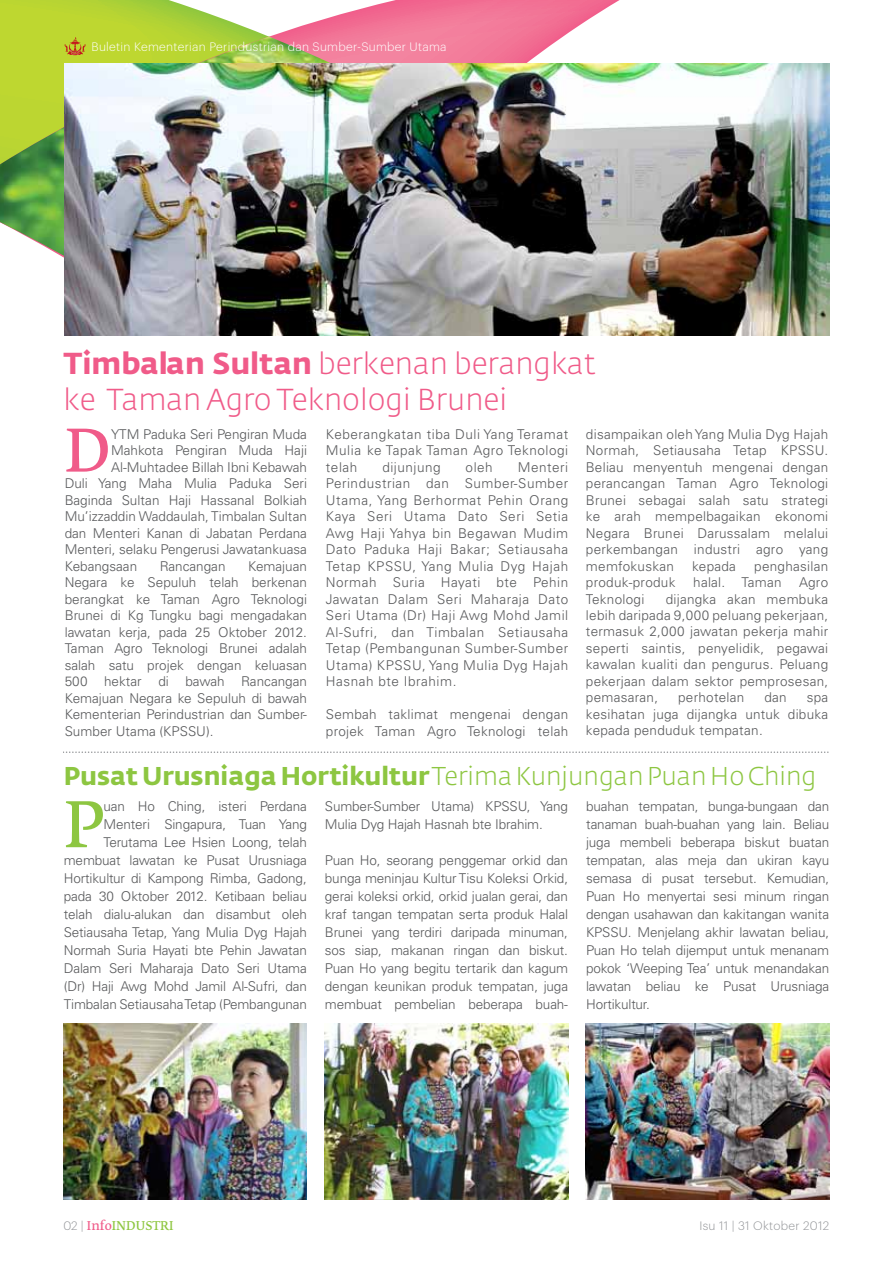
<style>
.page{position:relative;width:893px;height:1263px;background:#fff}
.page>*{position:absolute;margin:0;border:0;box-sizing:border-box;transform-origin:0 0}
.t1{font:62.4px "Fedra Serif B Pro";color:#8dc641}
.t2{font:58.35px "Fedra Serif B Pro";color:#f05b89}
.t3{font:300 30px/36px "Fedra Sans Pro";color:#f05b89}
.t4{font:300 25.5px "Fedra Sans Pro";color:#8dc641}
.t5{font:300 13.5px/16.5px "Univers LT Std";color:#58595b;text-align:justify}
.t6{font:300 13.5px/16.5px "Univers LT Std";letter-spacing:.02em;color:#58595b}
.t7{font:300 13.5px "Univers LT Std";letter-spacing:.04em;color:#58595b}
.t8{font:300 12px "Graphik";letter-spacing:.025em;color:#fff}
.t9{font:300 12px "Graphik";letter-spacing:.025em;color:#939598}
.t10{font:12px "Fedra Serif B Pro";color:#8dc63f}
.s1{font-weight:700}
.s2{font-family:"Graphik";font-weight:300;color:#939598}
.s3{color:#f05b89}
</style>
<div class="page">
<svg style="left:0;top:0;width:620px;height:64px"></svg>
<img style="left:0;top:37px;width:450px;height:299px">
<svg style="left:65px;top:37px;width:21px;height:19px"></svg>
<svg style="left:64px;top:751px;width:765px;height:2px"></svg>
<img style="left:65px;top:64px;width:764px;height:272px">
<img style="left:63px;top:1023px;width:244px;height:176px">
<img style="left:325px;top:1023px;width:243px;height:176px">
<img style="left:586px;top:1023px;width:243px;height:176px">
<p class="t8" style="left:92px;top:38px;width:357px">Buletin Kementerian Perindustrian dan Sumber-Sumber Utama</p>
<h3 class="t3" style="left:64px;top:346px;width:534px"><span class="s1">Timbalan Sultan</span> berkenan berangkat ke Taman Agro Teknologi Brunei</h3>
<h2 class="t2" style="left:65px;top:415px;width:48px">D</h2>
<p class="t5" style="left:111px;top:426px;width:197px">YTM Paduka Seri Pengiran Muda</p>
<p class="t5" style="left:586px;top:425px;width:244px">disampaikan oleh Yang Mulia Dyg Hajah Normah, Setiausaha Tetap KPSSU.<br>Beliau menyentuh mengenai dengan perancangan Taman Agro Teknologi Brunei sebagai salah satu strategi ke arah mempelbagaikan ekonomi Negara Brunei Darussalam melalui perkembangan industri agro yang memfokuskan</p>
<p class="t5" style="left:326px;top:425px;width:244px">Keberangkatan tiba Duli Yang Teramat Mulia ke Tapak Taman Agro Teknologi telah</p>
<p class="t5" style="left:111px;top:442px;width:197px">Mahkota Pengiran Muda Haji</p>
<p class="t5" style="left:111px;top:459px;width:197px">Al-Muhtadee Billah Ibni Kebawah</p>
<p class="t5" style="left:65px;top:475px;width:244px">Duli Yang Maha Mulia Paduka Seri</p>
<p class="t5" style="left:65px;top:492px;width:244px">Baginda Sultan Haji Hassanal Bolkiah</p>
<p class="t5" style="left:65px;top:508px;width:244px">Mu’izzaddin Waddaulah, Timbalan Sultan</p>
<p class="t5" style="left:65px;top:525px;width:244px">dan Menteri Kanan di Jabatan Perdana</p>
<p class="t5" style="left:65px;top:541px;width:244px">Menteri, selaku Pengerusi Jawatankuasa</p>
<p class="t5" style="left:65px;top:558px;width:74px">Kebangsaan</p>
<p class="t5" style="left:160px;top:558px;width:67px">Rancangan</p>
<p class="t5" style="left:326px;top:458px;width:244px;text-indent:192px">Menteri Perindustrian dan Sumber-Sumber Utama, Yang Berhormat Pehin Orang Kaya Seri Utama Dato Seri Setia Awg Haji Yahya bin Begawan Mudim Dato Paduka Haji Bakar; Setiausaha Tetap KPSSU, Yang Mulia Dyg Hajah Normah Suria Hayati bte Pehin Jawatan Dalam Seri Maharaja Dato Seri Utama (Dr) Haji Awg Mohd Jamil Al-Sufri, dan Timbalan Setiausaha Tetap (Pembangunan Sumber-Sumber Utama) KPSSU, Yang Mulia Dyg Hajah Hasnah bte Ibrahim.</p>
<p class="t6" style="left:326px;top:706px;width:244px">Sembah taklimat mengenai dengan projek Taman Agro Teknologi telah</p>
<p class="t7" style="left:382px;top:459px;width:60px">dijunjung</p>
<p class="t5" style="left:466px;top:458px;width:29px">oleh</p>
<p class="t5" style="left:692px;top:557px;width:45px">kepada</p>
<p class="t6" style="left:754px;top:557px;width:75px">penghasilan</p>
<p class="t5" style="left:65px;top:558px;width:244px;text-indent:183px">Kemajuan Negara ke Sepuluh telah berkenan berangkat ke Taman Agro Teknologi Brunei di Kg Tungku bagi mengadakan lawatan kerja, pada 25 Oktober 2012.<br>Taman Agro Teknologi Brunei adalah salah satu projek dengan keluasan 500 hektar di bawah Rancangan Kemajuan Negara ke Sepuluh di bawah Kementerian Perindustrian dan Sumber-Sumber Utama (KPSSU).</p>
<p class="t6" style="left:586px;top:574px;width:91px">produk-produk</p>
<p class="t6" style="left:693px;top:574px;width:90px">halal. Taman</p>
<p class="t5" style="left:799px;top:574px;width:31px">Agro</p>
<p class="t6" style="left:586px;top:590px;width:60px">Teknologi</p>
<p class="t5" style="left:586px;top:590px;width:244px;text-indent:80px">dijangka akan membuka lebih daripada 9,000 peluang pekerjaan, termasuk 2,000 jawatan pekerja mahir seperti saintis, penyelidik, pegawai kawalan kualiti dan pengurus. Peluang pekerjaan dalam sektor pemprosesan, pemasaran,</p>
<p class="t6" style="left:678px;top:689px;width:68px">perhotelan</p>
<p class="t5" style="left:764px;top:689px;width:24px">dan</p>
<p class="t5" style="left:586px;top:689px;width:244px;text-indent:221px">spa kesihatan juga dijangka untuk dibuka kepada penduduk tempatan.</p>
<h3 class="t4" style="left:64px;top:760px;width:754px"><span class="s1">Pusat Urusniaga Hortikultur</span> Terima Kunjungan Puan Ho Ching</h3>
<h1 class="t1" style="left:64px;top:786px;width:42px">P</h1>
<p class="t5" style="left:64px;top:797px;width:245px;line-height:18px;text-align:right">uan Ho Ching, isteri Perdana Menteri Singapura, Tuan Yang Terutama Lee Hsien Loong, telah membuat lawatan ke Pusat Urusniaga Hortikultur di Kampong Rimba, Gadong, pada 30 Oktober 2012. Ketibaan beliau telah dialu-alukan dan disambut oleh Setiausaha Tetap, Yang Mulia Dyg Hajah Normah Suria Hayati bte Pehin Jawatan Dalam Seri Maharaja Dato Seri Utama (Dr) Haji Awg Mohd Jamil Al-Sufri, dan Timbalan Setiausaha Tetap (Pembangunan</p>
<p class="t5" style="left:325px;top:797px;width:245px;line-height:18px">Sumber-Sumber Utama) KPSSU, Yang<br>Mulia Dyg Hajah Hasnah bte Ibrahim.</p>
<p class="t5" style="left:586px;top:797px;width:245px;line-height:18px">buahan tempatan, bunga-bungaan dan tanaman buah-buahan yang lain. Beliau juga membeli beberapa biskut buatan tempatan, alas meja dan ukiran kayu semasa di pusat tersebut. Kemudian, Puan Ho menyertai sesi minum ringan dengan usahawan dan kakitangan wanita KPSSU. Menjelang akhir lawatan beliau, Puan Ho telah dijemput untuk menanam pokok ‘Weeping Tea’ untuk menandakan lawatan beliau ke Pusat Urusniaga Hortikultur.</p>
<p class="t5" style="left:325px;top:851px;width:245px;line-height:18px">Puan Ho, seorang penggemar orkid dan bunga meninjau Kultur Tisu Koleksi Orkid, gerai koleksi orkid, orkid jualan gerai, dan kraf tangan tempatan serta produk Halal Brunei yang terdiri daripada minuman, sos siap, makanan ringan dan biskut.<br>Puan Ho yang begitu tertarik dan kagum dengan keunikan produk tempatan, juga membuat pembelian beberapa buah-</p>
<p class="t10" style="left:63px;top:1218px;width:112px"><span class="s2">02 |</span> <span class="s3">Info</span>INDUSTRI</p>
<p class="t9" style="left:699px;top:1217px;width:131px">Isu 11 | 31 Oktober 2012</p>
</div>
